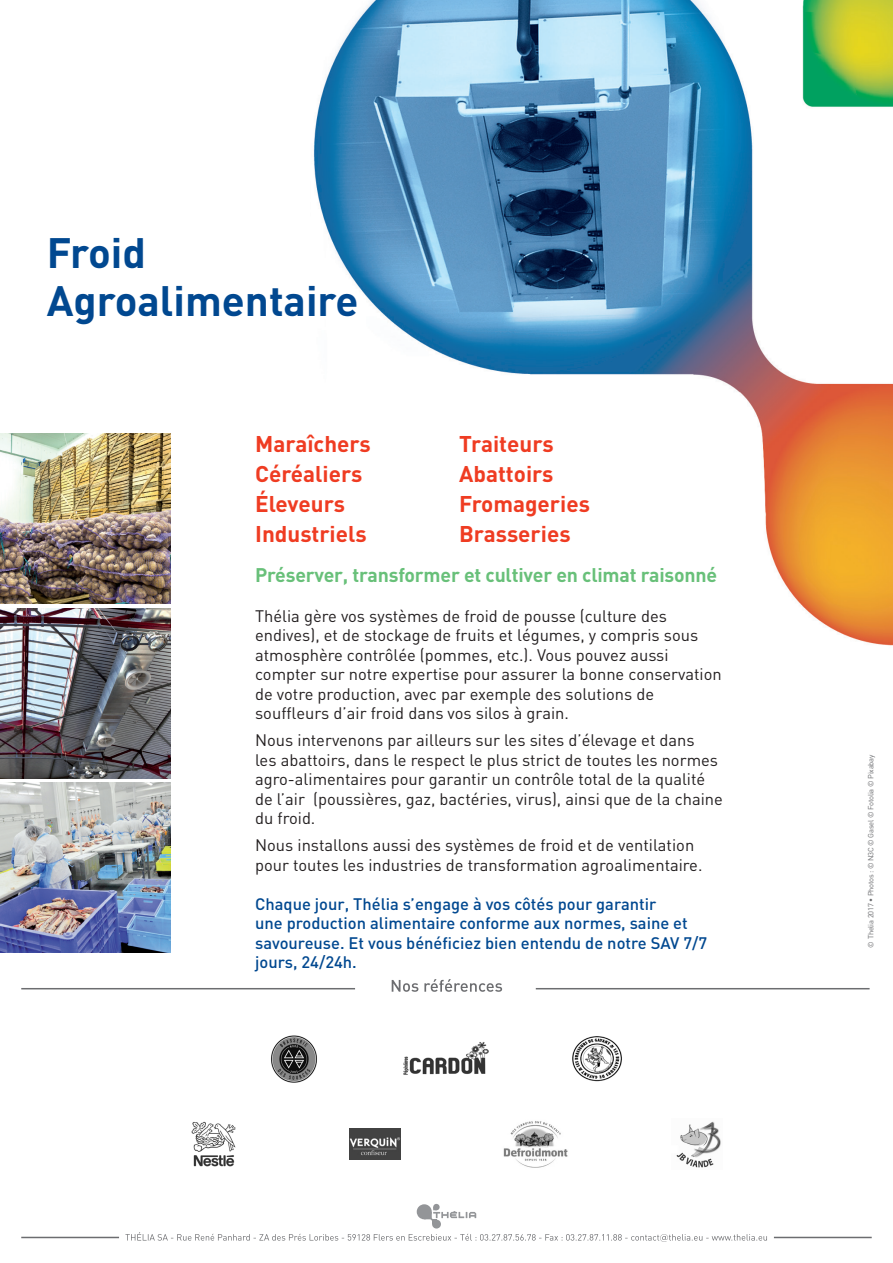
<style>
.page{position:relative;width:893px;height:1263px;background:#fff}
.page>*{position:absolute;margin:0;border:0;box-sizing:border-box;transform-origin:0 0}
.Titre_Froid{font:700 42px "DIN";color:#014890}
.Sous_Titre{font:700 22.5px/30px "DIN";color:#ef3c22}
.Accroche{font:700 19.5px "DIN";letter-spacing:-.01em;color:#68c079}
.Body_Din_Regular{font:16.5px/19.5px "DIN";color:#231f20}
.Body_Din_Regular-2{font:500 16.5px/19.5px "DIN";color:#014890}
.t1{font:7.5px "DIN";letter-spacing:-.025em;color:#6c6d70}
</style>
<div class="page">
<hr style="left:774px;top:1237px;width:98px;height:1px;background:#6c6d70">
<hr style="left:21px;top:1237px;width:98px;height:1px;background:#6c6d70">
<svg style="left:125px;top:1204px;width:642px;height:38px"></svg>
<svg style="left:392px;top:979px;width:110px;height:13px"></svg>
<hr style="left:536px;top:988px;width:334px;height:1px;background:#6c6d70">
<hr style="left:21px;top:988px;width:334px;height:1px;background:#6c6d70">
<img style="left:349px;top:1128px;width:51px;height:31px">
<img style="left:676px;top:1121px;width:45px;height:47px">
<img style="left:271px;top:1035px;width:46px;height:48px">
<img style="left:192px;top:1122px;width:44px;height:44px">
<img style="left:572px;top:1036px;width:50px;height:46px">
<img style="left:503px;top:1121px;width:65px;height:47px">
<img style="left:403px;top:1042px;width:86px;height:33px">
<img style="left:0;top:434px;width:170px;height:170px">
<img style="left:0;top:608px;width:170px;height:170px">
<img style="left:0;top:782px;width:170px;height:170px">
<img style="left:313px;top:0;width:580px;height:646px">
<p class="Titre_Froid" style="left:47px;top:225px;width:101px">Froid</p>
<p class="Titre_Froid" style="left:47px;top:273px;width:313px">Agroalimentaire</p>
<p class="Sous_Titre" style="left:255px;top:428px;width:117px">Maraîchers</p>
<p class="Sous_Titre" style="left:255px;top:458px;width:109px">Céréaliers</p>
<p class="Sous_Titre" style="left:255px;top:488px;width:91px">Éleveurs</p>
<p class="Sous_Titre" style="left:255px;top:518px;width:113px">Industriels</p>
<p class="Sous_Titre" style="left:459px;top:428px;width:132px">Traiteurs<br>Abattoirs<br>Fromageries<br>Brasseries</p>
<p class="Accroche" style="left:255px;top:562px;width:464px">Préserver, transformer et cultiver en climat raisonné</p>
<p class="Body_Din_Regular" style="left:255px;top:605px;width:468px">Thélia gère vos systèmes de froid de pousse (culture des endives), et de stockage de fruits et légumes, y compris sous atmosphère contrôlée (pommes, etc.). Vous pouvez aussi compter sur notre expertise pour assurer la bonne conservation de votre production, avec par exemple des solutions de souffleurs d’air froid dans vos silos à grain.</p>
<p class="Body_Din_Regular" style="left:255px;top:730px;width:469px">Nous intervenons par ailleurs sur les sites d’élevage et dans<br>les abattoirs, dans le respect le plus strict de toutes les normes agro-alimentaires pour garantir un contrôle total de la qualité de l’air (poussières, gaz, bactéries, virus), ainsi que de la chaine du froid.</p>
<p class="Body_Din_Regular" style="left:255px;top:835px;width:449px">Nous installons aussi des systèmes de froid et de ventilation pour toutes les industries de transformation agroalimentaire.</p>
<p class="Body_Din_Regular-2" style="left:255px;top:893px;width:454px">Chaque jour, Thélia s’engage à vos côtés pour garantir<br>une production alimentaire conforme aux normes, saine et savoureuse. Et vous bénéficiez bien entendu de notre SAV 7/7 jours, 24/24h.</p>
<p class="t1" style="left:866px;top:947px;width:194px;rotate:-90deg">© Thelia 2017 • Photos : © N3C © Gasel © Fotolia © Pixabay</p>
</div>
